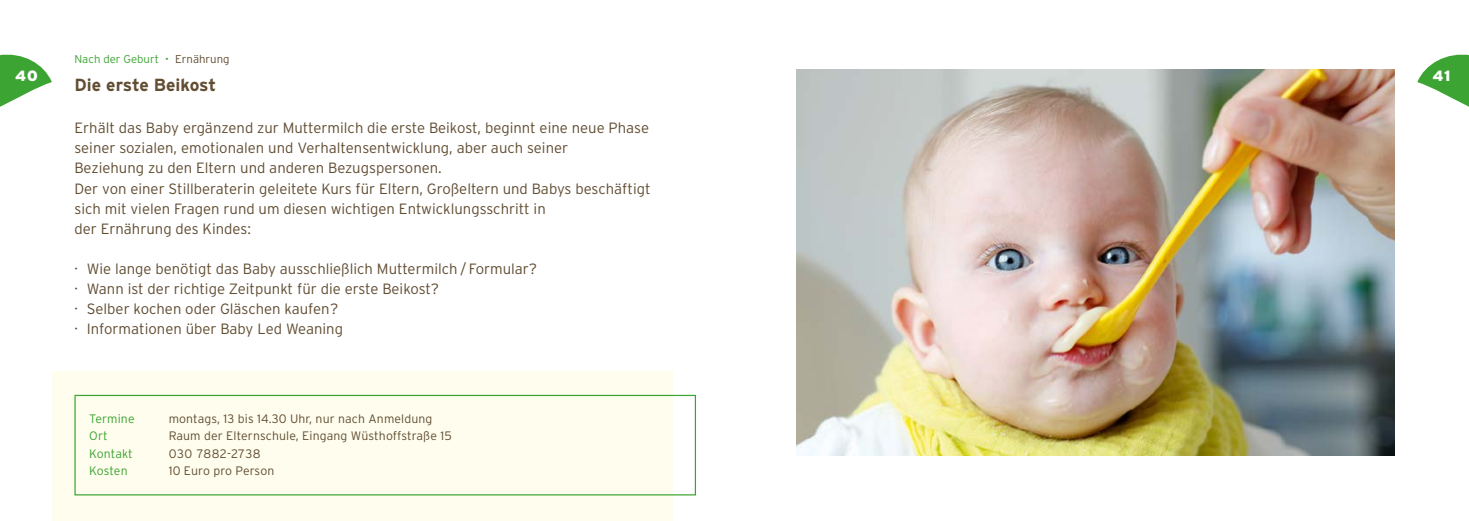
<style>
.page{position:relative;width:1469px;height:521px;background:#fff}
.page>*{position:absolute;margin:0;border:0;box-sizing:border-box;transform-origin:0 0}
.t1{font:700 17.5px "Interstate";letter-spacing:-.01em;color:#614d32}
.t2{font:300 14.88px/20.1px "Interstate";color:#614d32}
.t3{font:900 14.88px "Interstate";color:#fff}
.t4{font:300 12.25px "Interstate";letter-spacing:.01em;color:#614d32}
.t5{font:300 12.25px "Interstate";letter-spacing:.01em;color:#3ca432}
.t6{font:300 11.38px "Interstate";color:#3ca432}
.s1{font-weight:700}
.s2{color:#614d32}
</style>
<div class="page">
<svg style="left:0;top:54px;width:52px;height:53px"></svg>
<svg style="left:1417px;top:54px;width:51px;height:52px"></svg>
<div style="left:52px;top:371px;width:620px;height:150px;background:#fffdee"></div>
<svg style="left:74px;top:395px;width:622px;height:100px"></svg>
<img style="left:796px;top:70px;width:598px;height:385px">
<p class="t6" style="left:74px;top:52px;width:157px">Nach der Geburt <span class="s1">·</span> <span class="s2">Ernährung</span></p>
<p class="t1" style="left:74px;top:75px;width:143px">Die erste Beikost</p>
<p class="t3" style="left:15px;top:67px;width:24px">40</p>
<p class="t3" style="left:1432px;top:67px;width:19px">41</p>
<p class="t2" style="left:74px;top:118px;width:578px">Erhält das Baby ergänzend zur Muttermilch die erste Beikost, beginnt eine neue Phase seiner sozialen, emotionalen und Verhaltensentwicklung, aber auch seiner<br>Beziehung zu den Eltern und anderen Bezugspersonen.<br>Der von einer Stillberaterin geleitete Kurs für Eltern, Großeltern und Babys beschäftigt sich mit vielen Fragen rund um diesen wichtigen Entwicklungsschritt in<br>der Ernährung des Kindes:</p>
<p class="t2" style="left:74px;top:259px;width:464px">· Wie lange benötigt das Baby ausschließlich Muttermilch / Formular? · Wann ist der richtige Zeitpunkt für die erste Beikost?<br>· Selber kochen oder Gläschen kaufen?<br>· Informationen über Baby Led Weaning</p>
<p class="t5" style="left:89px;top:411px;width:47px">Termine</p>
<p class="t4" style="left:169px;top:411px;width:265px">montags, 13 bis 14.30 Uhr, nur nach Anmeldung</p>
<p class="t5" style="left:89px;top:428px;width:20px">Ort</p>
<p class="t4" style="left:169px;top:428px;width:284px">Raum der Elternschule, Eingang Wüsthoffstraße 15</p>
<p class="t5" style="left:89px;top:446px;width:45px">Kontakt</p>
<p class="t4" style="left:169px;top:446px;width:93px">030 7882-2738</p>
<p class="t5" style="left:89px;top:463px;width:40px">Kosten</p>
<p class="t4" style="left:169px;top:463px;width:107px">10 Euro pro Person</p>
</div>
